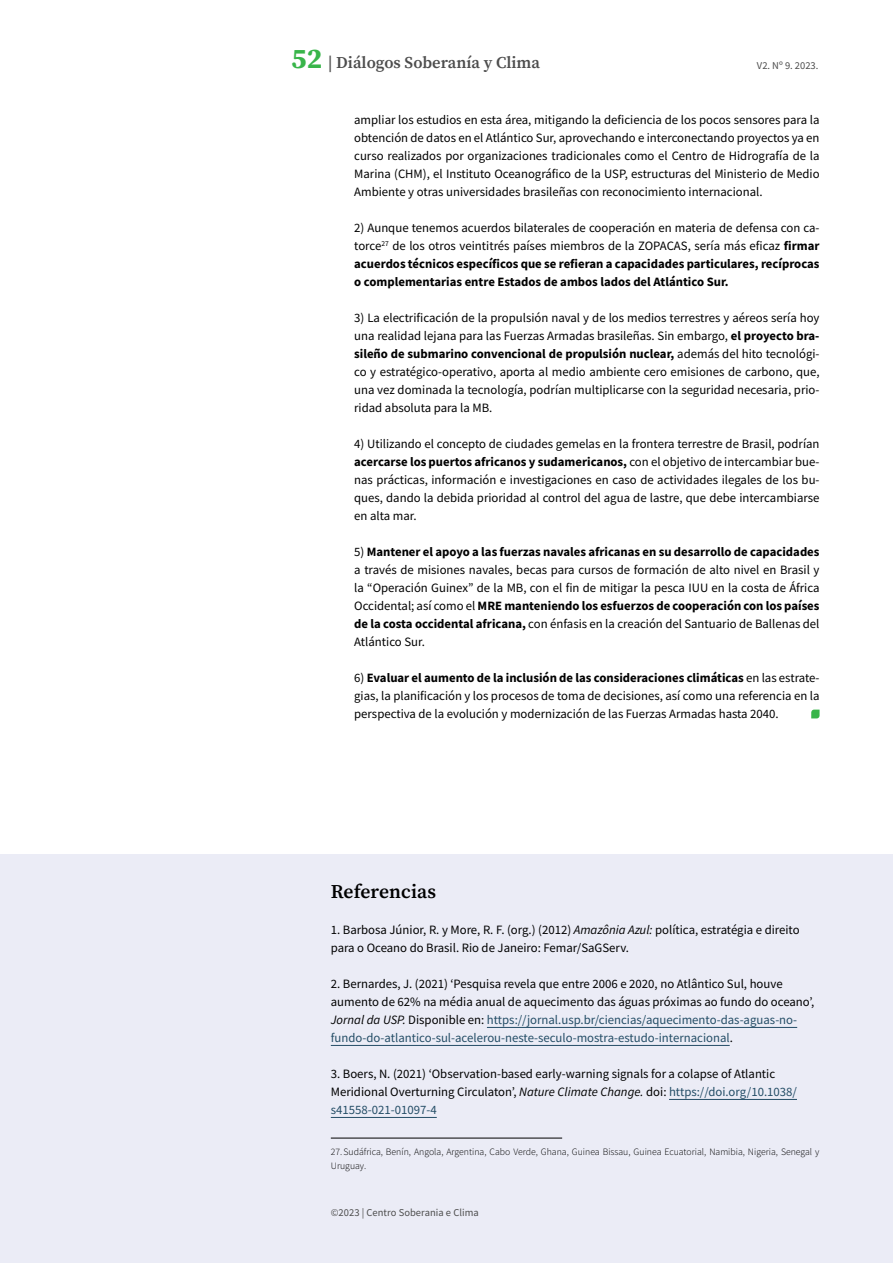
<style>
.page{position:relative;width:893px;height:1263px;background:#fff}
.page>*{position:absolute;margin:0;border:0;box-sizing:border-box;transform-origin:0 0}
.t1{font:600 19.5px "Source Serif Pro";letter-spacing:.005em;color:#000}
.t2{font:600 16.5px "Source Serif Pro";color:#4d4d4d}
.t3{font:12.75px/18px "Source Sans Pro";color:#000;text-align:justify}
.t4{font:700 12.75px/18px "Source Sans Pro";color:#000;text-align:justify}
.t5{font:10.5px "Source Sans Pro";letter-spacing:.005em;color:#4d4d4d}
.t6{font:300 9.75px/13.5px "Source Sans Pro";color:#000}
.s1{font-weight:700;font-size:28.5px;color:#39b54a}
.s2{font-weight:400}
.s3{font-weight:700}
.s4{font-style:italic}
.s5{color:#244d66}
</style>
<div class="page">
<div style="left:0;top:855px;width:893px;height:408px;background:#ebecf6"></div>
<hr style="left:487px;top:1027px;width:310px;height:1px;background:#244d66">
<hr style="left:331px;top:1045px;width:399px;height:1px;background:#244d66">
<hr style="left:669px;top:1099px;width:128px;height:1px;background:#244d66">
<hr style="left:331px;top:1117px;width:106px;height:1px;background:#244d66">
<hr style="left:331px;top:1138px;width:231px;height:1px;background:#000">
<svg style="left:811px;top:710px;width:8px;height:8px"></svg>
<p class="t2" style="left:291px;top:52px;width:250px"><span class="s1">52</span> | Diálogos Soberanía y Clima</p>
<p class="t5" style="left:757px;top:58px;width:63px">V2. Nº 9. 2023.</p>
<p class="t3" style="left:354px;top:111px;width:467px">ampliar los estudios en esta área, mitigando la deficiencia de los pocos sensores para la obtención de datos en el Atlántico Sur, aprovechando e interconectando proyectos ya en curso realizados por organizaciones tradicionales como el Centro de Hidrografía de la Marina (CHM), el Instituto Oceanográfico de la USP, estructuras del Ministerio de Medio Ambiente y otras universidades brasileñas con reconocimiento internacional.</p>
<p class="t4" style="left:354px;top:219px;width:467px"><span class="s2">2) Aunque tenemos acuerdos bilaterales de cooperación en materia de defensa con ca&shy;torce</span><sup>27</sup> <span class="s2">de los otros veintitrés países miembros de la ZOPACAS, sería más eficaz</span> firmar acuerdos técnicos específicos que se refieran a capacidades particulares, recíprocas o complementarias entre Estados de ambos lados del Atlántico Sur.</p>
<p class="t3" style="left:354px;top:309px;width:467px">3) La electrificación de la propulsión naval y de los medios terrestres y aéreos sería hoy una realidad lejana para las Fuerzas Armadas brasileñas. Sin embargo, <span class="s3">el proyecto bra&shy;sileño de submarino convencional de propulsión nuclear,</span> además del hito tecnológi&shy;co y estratégico-operativo, aporta al medio ambiente cero emisiones de carbono, que, una vez dominada la tecnología, podrían multiplicarse con la seguridad necesaria, prio&shy;ridad absoluta para la MB.</p>
<p class="t3" style="left:354px;top:435px;width:467px">4) Utilizando el concepto de ciudades gemelas en la frontera terrestre de Brasil, podrían <span class="s3">acercarse los puertos africanos y sudamericanos,</span> con el objetivo de intercambiar bue&shy;nas prácticas, información e investigaciones en caso de actividades ilegales de los bu&shy;ques, dando la debida prioridad al control del agua de lastre, que debe intercambiarse en alta mar.</p>
<p class="t3" style="left:354px;top:543px;width:467px">5) <span class="s3">Mantener el apoyo a las fuerzas navales africanas en su desarrollo de capacidades </span>a través de misiones navales, becas para cursos de formación de alto nivel en Brasil y la “Operación Guinex” de la MB, con el fin de mitigar la pesca IUU en la costa de África Occidental; así como el <span class="s3">MRE manteniendo los esfuerzos de cooperación con los países de la costa occidental africana,</span> con énfasis en la creación del Santuario de Ballenas del Atlántico Sur.</p>
<p class="t3" style="left:354px;top:669px;width:467px">6) <span class="s3">Evaluar el aumento de la inclusión de las consideraciones climáticas</span> en las estrate&shy;gias, la planificación y los procesos de toma de decisiones, así como una referencia en la perspectiva de la evolución y modernización de las Fuerzas Armadas hasta 2040.</p>
<h1 class="t1" style="left:331px;top:879px;width:107px">Referencias</h1>
<p class="t3" style="left:331px;top:921px;width:470px">1. Barbosa Júnior, R. y More, R. F. (org.) (2012) <span class="s4">Amazônia Azul:</span> política, estratégia e direito para o Oceano do Brasil. Rio de Janeiro: Femar/SaGServ.</p>
<p class="t3" style="left:331px;top:975px;width:485px;text-align:left">2. Bernardes, J. (2021) ‘Pesquisa revela que entre 2006 e 2020, no Atlântico Sul, houve aumento de 62% na média anual de aquecimento das águas próximas ao fundo do oceano’, <span class="s4">Jornal da USP.</span> Disponible en: <span class="s5">https://jornal.usp.br/ciencias/aquecimento-das-aguas-no&shy;fundo-do-atlantico-sul-acelerou-neste-seculo-mostra-estudo-internacional</span>.</p>
<p class="t3" style="left:331px;top:1065px;width:468px;text-align:left">3. Boers, N. (2021) ‘Observation-based early-warning signals for a colapse of Atlantic<br>Meridional Overturning Circulaton’, <span class="s4">Nature Climate Change.</span> doi: <span class="s5">https://doi.org/10.1038/ s41558-021-01097-4</span></p>
<p class="t6" style="left:331px;top:1145px;width:490px">27.Sudáfrica, Benín, Angola, Argentina, Cabo Verde, Ghana, Guinea Bissau, Guinea Ecuatorial, Namibia, Nigeria, Senegal y<br>Uruguay.</p>
<p class="t5" style="left:331px;top:1205px;width:150px">©2023 | Centro Soberania e Clima</p>
</div>
